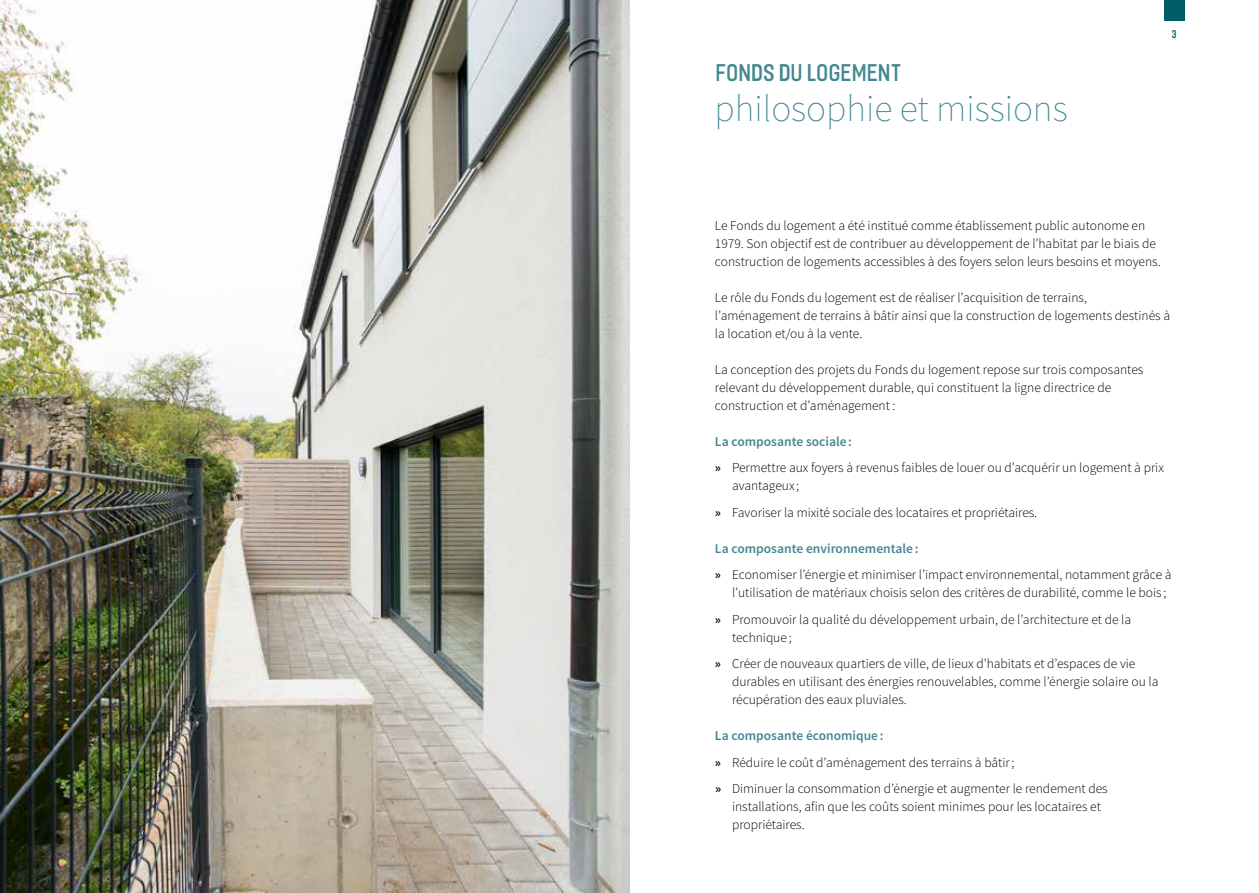
<style>
.page{position:relative;width:1259px;height:893px;background:#fff}
.page>*{position:absolute;margin:0;border:0;box-sizing:border-box;transform-origin:0 0}
.t1{font:200 37.5px "Source Sans Pro";color:#448792}
.t2{font:500 semi-condensed 22.5px "Fester";letter-spacing:.03em;color:#448792}
.t3{font:300 13.5px/18px "Source Sans Pro";color:#000}
.t4{font:500 semi-condensed 10.5px "Fester";color:#005d68}
.s1{font-weight:600;color:#448792}
.s2{font-weight:600}
</style>
<div class="page">
<div style="left:1164px;top:0;width:20px;height:20px;background:#005d68"></div>
<img style="left:0;top:0;width:629px;height:893px">
<h2 class="t2" style="left:716px;top:61px;width:187px">FONDS DU LOGEMENT</h2>
<h1 class="t1" style="left:714px;top:86px;width:355px">philosophie et missions</h1>
<p class="t4" style="left:1172px;top:29px;width:6px">3</p>
<p class="t3" style="left:715px;top:216px;width:447px">Le Fonds du logement a été institué comme établissement public autonome en<br>1979. Son objectif est de contribuer au développement de l’habitat par le biais de construction de logements accessibles à des foyers selon leurs besoins et moyens.</p>
<p class="t3" style="left:715px;top:288px;width:456px">Le rôle du Fonds du logement est de réaliser l’acquisition de terrains, l’aménagement de terrains à bâtir ainsi que la construction de logements destinés à la location et/ou à la vente.</p>
<p class="t3" style="left:715px;top:360px;width:430px">La conception des projets du Fonds du logement repose sur trois composantes relevant du développement durable, qui constituent la ligne directrice de construction et d’aménagement :</p>
<p class="t3" style="left:715px;top:428px;width:450px;line-height:26.5px"><span class="s1">La composante sociale:<br></span><span class="s2">»</span> Permettre aux foyers à revenus faibles de louer ou d’acquérir un logement à prix</p>
<p class="t3" style="left:715px;top:472px;width:324px;line-height:26.5px;text-indent:17px">avantageux ;<br><span class="s2">»</span> Favoriser la mixité sociale des locataires et propriétaires.</p>
<p class="t3" style="left:715px;top:535px;width:458px;line-height:26.5px"><span class="s1">La composante environnementale:<br></span><span class="s2">»</span> Economiser l’énergie et minimiser l’impact environnemental, notamment grâce à</p>
<p class="t3" style="left:715px;top:579px;width:453px;line-height:26.5px;text-indent:17px">l’utilisation de matériaux choisis selon des critères de durabilité, comme le bois ; <span class="s2">»</span> Promouvoir la qualité du développement urbain, de l’architecture et de la</p>
<p class="t3" style="left:715px;top:624px;width:422px;line-height:26.5px;text-indent:17px">technique ;<br><span class="s2">»</span> Créer de nouveaux quartiers de ville, de lieux d’habitats et d’espaces de vie</p>
<p class="t3" style="left:732px;top:673px;width:428px">durables en utilisant des énergies renouvelables, comme l’énergie solaire ou la récupération des eaux pluviales.</p>
<p class="t3" style="left:715px;top:722px;width:394px;line-height:26.5px"><span class="s1">La composante économique:<br></span><span class="s2">»</span> Réduire le coût d’aménagement des terrains à bâtir;<br><span class="s2">»</span> Diminuer la consommation d’énergie et augmenter le rendement des</p>
<p class="t3" style="left:732px;top:798px;width:370px">installations, afin que les coûts soient minimes pour les locataires et propriétaires.</p>
</div>
